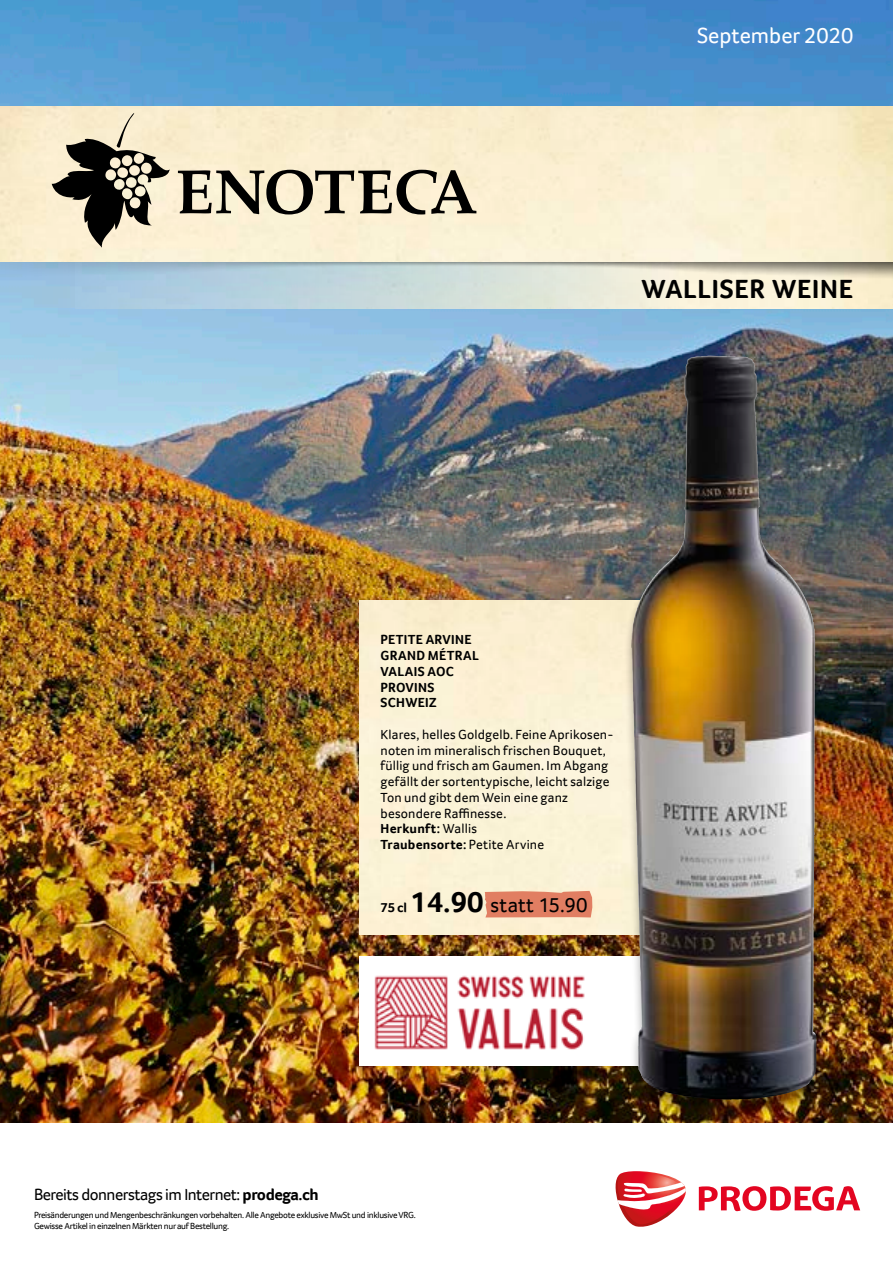
<style>
.page{position:relative;width:893px;height:1263px;background:#fff}
.page>*{position:absolute;margin:0;border:0;box-sizing:border-box;transform-origin:0 0}
.t1{font:700 27px "Transgourmet";letter-spacing:.03em;color:#000}
.t2{font:22.5px "Transgourmet";color:#fff}
.Titel{font:21px "Transgourmet";letter-spacing:.01em;color:#000}
.t3{font:16.5px "Transgourmet";letter-spacing:-.03em;color:#000}
.grundtext_d{font:13.5px/15.8px "Transgourmet";letter-spacing:.01em;color:#000}
.grundtext_d-2{font:700 13.5px/15.8px "Transgourmet";letter-spacing:.025em;color:#000}
.Titel-2{font:700 13.5px "Transgourmet";color:#000}
.t4{font:9px "Transgourmet";letter-spacing:-.03em;color:#000}
.s1{font-weight:400}
.s2{font-weight:700;font-size:30px}
.s3{font-weight:700}
</style>
<div class="page">
<img style="left:0;top:0;width:893px;height:1122px">
<div style="left:359px;top:600px;width:264px;height:334px;background:#fbf2d5"></div>
<div style="left:485px;top:891px;width:107px;height:26px;background:#e17e62"></div>
<svg style="left:699px;top:1186px;width:161px;height:25px"></svg>
<svg style="left:615px;top:1171px;width:71px;height:56px"></svg>
<img style="left:359px;top:957px;width:264px;height:108px">
<div style="left:623px;top:356px;width:202px;height:760px;background:#000;opacity:.3"></div>
<img style="left:631px;top:356px;width:75px;height:670px">
<div style="left:0;top:261px;width:893px;height:47px;background:#9dc5e2"></div>
<img style="left:99px;top:294px;width:794px;height:14px">
<img style="left:0;top:261px;width:893px;height:33px">
<img style="left:0;top:106px;width:893px;height:155px">
<svg style="left:52px;top:109px;width:118px;height:139px;background:#aba38f"></svg>
<svg style="left:178px;top:170px;width:298px;height:44px;background:#a19a87"></svg>
<p class="t2" style="left:697px;top:22px;width:158px">September 2020</p>
<p class="t1" style="left:642px;top:273px;width:213px">WALLISER WEINE</p>
<p class="grundtext_d-2" style="left:381px;top:632px;width:100px">PETITE ARVINE<br>GRAND MÉTRAL<br>VALAIS AOC<br>PROVINS<br>SCHWEIZ</p>
<p class="grundtext_d" style="left:381px;top:726px;width:234px">Klares, helles Goldgelb. Feine Aprikosen&shy;noten im mineralisch frischen Bouquet, füllig und frisch am Gaumen. Im Abgang gefällt der sortentypische, leicht salzige Ton und gibt dem Wein eine ganz besondere Raffinesse.</p>
<p class="grundtext_d-2" style="left:381px;top:821px;width:98px">Herkunft: <span class="s1">Wallis</span></p>
<p class="grundtext_d-2" style="left:381px;top:837px;width:165px">Traubensorte: <span class="s1">Petite Arvine</span></p>
<p class="Titel-2" style="left:381px;top:900px;width:28px">75cl</p>
<p class="Titel" style="left:410px;top:893px;width:179px"><span class="s2">14.90</span> statt 15.90</p>
<p class="t3" style="left:34px;top:1184px;width:286px">Bereits donnerstags im Internet: <span class="s3">prodega.ch</span></p>
<p class="t4" style="left:34px;top:1210px;width:383px">Preisänderungen und Mengenbeschränkungen vorbehalten. Alle Angebote exklusive MwSt und inklusive VRG.</p>
<p class="t4" style="left:34px;top:1221px;width:197px">Gewisse Artikel in einzelnen Märkten nur auf Bestellung.</p>
</div>
